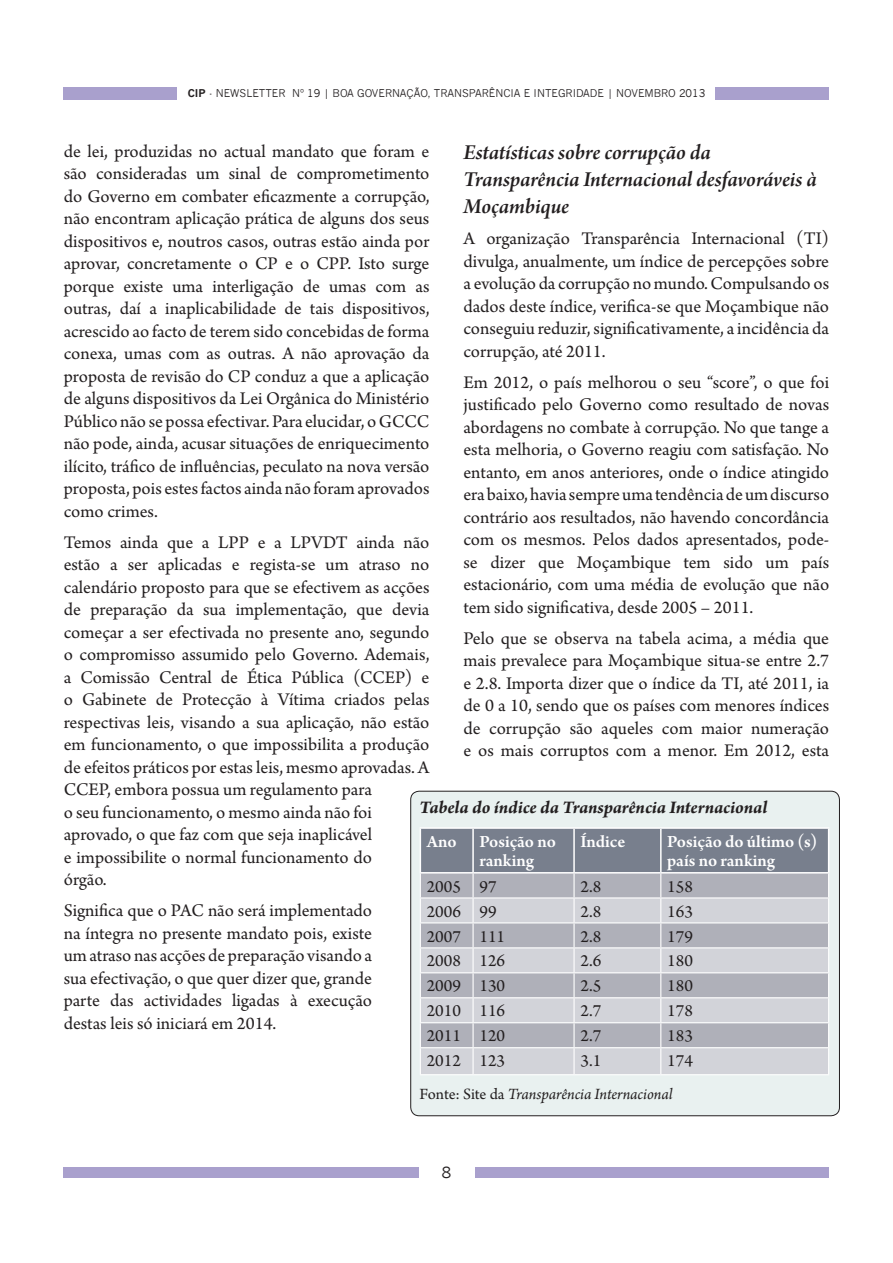
<style>
.page{position:relative;width:893px;height:1263px;background:#fff}
.page>*{position:absolute;margin:0;border:0;box-sizing:border-box;transform-origin:0 0}
.Entretitulo{font:22.5px/27px "Arno Pro Smbd Italic Subhead";letter-spacing:-.005em;color:#231f20}
.Corpo{font:18.75px/22.5px "Arno Pro";color:#231f20;text-align:justify}
.Corpo-2{font:italic 700 18.75px "Arno Pro";letter-spacing:-.005em;color:#231f20}
.No_Spacing{font:18px "Arno Pro";color:#231f20}
.table_header{font:600 18px/19.8px "Arno Pro";color:#fff}
.Corpo-3{font:italic 16.5px "Arno Pro";letter-spacing:-.005em;color:#231f20}
.t1{font:15px "News Gothic";color:#231f20}
.t2{font:10.5px "News Gothic";color:#231f20}
.s1{font-weight:700}
.s2{font-style:normal}
</style>
<div class="page">
<div style="left:64px;top:87px;width:765px;height:13px;background:#a9a0cd"></div>
<div style="left:64px;top:1167px;width:765px;height:11px;background:#a9a0cd"></div>
<div style="left:178px;top:81px;width:537px;height:25px;background:#fff"></div>
<div style="left:419px;top:1159px;width:55px;height:27px;background:#fff"></div>
<div style="left:411px;top:791px;width:428px;height:325px;background:#e9f1f0;border-radius:9px"></div>
<hr style="left:420px;top:827px;width:53px;height:2px;background:#fff">
<hr style="left:473px;top:827px;width:101px;height:2px;background:#fff">
<hr style="left:574px;top:827px;width:87px;height:2px;background:#fff">
<hr style="left:661px;top:827px;width:168px;height:2px;background:#fff">
<svg style="left:420px;top:828px;width:409px;height:246px;background:#b7b9c1"></svg>
<hr style="left:420px;top:1074px;width:53px;height:1px;background:#fff">
<hr style="left:473px;top:1074px;width:101px;height:1px;background:#fff">
<hr style="left:574px;top:1074px;width:87px;height:1px;background:#fff">
<hr style="left:661px;top:1074px;width:168px;height:1px;background:#fff">
<div style="left:410px;top:791px;width:430px;height:325px;border:1px solid #231f20;border-radius:9px"></div>
<p class="t2" style="left:188px;top:87px;width:519px"><span class="s1">CIP</span> - NEWSLETTER Nº 19 | BOA GOVERNAÇÃO, TRANSPARÊNCIA E INTEGRIDADE | NOVEMBRO 2013</p>
<p class="Corpo" style="left:64px;top:141px;width:367px">de lei, produzidas no actual mandato que foram e são consideradas um sinal de comprometimento do Governo em combater eficazmente a corrupção, não encontram aplicação prática de alguns dos seus dispositivos e, noutros casos, outras estão ainda por aprovar, concretamente o CP e o CPP. Isto surge porque existe uma interligação de umas com as outras, daí a inaplicabilidade de tais dispositivos, acrescido ao facto de terem sido concebidas de forma conexa, umas com as outras. A não aprovação da proposta de revisão do CP conduz a que a aplicação de alguns dispositivos da Lei Orgânica do Ministério Público não se possa efectivar. Para elucidar, o GCCC não pode, ainda, acusar situações de enriquecimento ilícito, tráfico de influências, peculato na nova versão proposta, pois estes factos ainda não foram aprovados como crimes.</p>
<p class="Corpo" style="left:64px;top:532px;width:367px;text-align:left">Temos ainda que a LPP e a LPVDT ainda não estão a ser aplicadas e regista-se um atraso no calendário proposto para que se efectivem as acções de preparação da sua implementação, que devia começar a ser efectivada no presente ano, segundo o compromisso assumido pelo Governo. Ademais, a Comissão Central de Ética Pública (CCEP) e o Gabinete de Protecção à Vítima criados pelas respectivas leis, visando a sua aplicação, não estão em funcionamento, o que impossibilita a produção de efeitos práticos por estas leis, mesmo aprovadas. A CCEP, embora possua um regulamento para<br>o seu funcionamento, o mesmo ainda não foi aprovado, o que faz com que seja inaplicável<br>e impossibilite o normal funcionamento do<br>órgão.</p>
<p class="Corpo" style="left:64px;top:900px;width:310px">Significa que o PAC não será implementado na íntegra no presente mandato pois, existe um atraso nas acções de preparação visando a sua efectivação, o que quer dizer que, grande parte das actividades ligadas à execução destas leis só iniciará em 2014.</p>
<p class="Entretitulo" style="left:463px;top:140px;width:355px">Estatísticas sobre corrupção da<br>Transparência Internacional desfavoráveis à<br>Moçambique</p>
<p class="Corpo" style="left:463px;top:228px;width:367px">A organização Transparência Internacional (TI) divulga, anualmente, um índice de percepções sobre a evolução da corrupção no mundo. Compulsando os dados deste índice, verifica-se que Moçambique não conseguiu reduzir, significativamente, a incidência da corrupção, até 2011.</p>
<p class="Corpo" style="left:463px;top:372px;width:367px">Em 2012, o país melhorou o seu “score”, o que foi justificado pelo Governo como resultado de novas abordagens no combate à corrupção. No que tange a esta melhoria, o Governo reagiu com satisfação. No entanto, em anos anteriores, onde o índice atingido era baixo, havia sempre uma tendência de um discurso contrário aos resultados, não havendo concordância com os mesmos. Pelos dados apresentados, pode&shy;se dizer que Moçambique tem sido um país estacionário, com uma média de evolução que não tem sido significativa, desde 2005 – 2011.</p>
<p class="Corpo" style="left:463px;top:628px;width:367px">Pelo que se observa na tabela acima, a média que mais prevalece para Moçambique situa-se entre 2.7 e 2.8. Importa dizer que o índice da TI, até 2011, ia de 0 a 10, sendo que os países com menores índices de corrupção são aqueles com maior numeração e os mais corruptos com a menor. Em 2012, esta</p>
<p class="Corpo-2" style="left:420px;top:796px;width:349px">Tabela do índice da Transparência Internacional</p>
<p class="table_header" style="left:427px;top:832px;width:31px">Ano</p>
<p class="table_header" style="left:479px;top:832px;width:78px">Posição no ranking</p>
<p class="table_header" style="left:580px;top:832px;width:46px">Índice</p>
<p class="table_header" style="left:667px;top:832px;width:152px">Posição do último (s) país no ranking</p>
<p class="No_Spacing" style="left:427px;top:876px;width:36px">2005</p>
<p class="No_Spacing" style="left:479px;top:876px;width:19px">97</p>
<p class="No_Spacing" style="left:580px;top:876px;width:22px">2.8</p>
<p class="No_Spacing" style="left:667px;top:876px;width:27px">158</p>
<p class="No_Spacing" style="left:427px;top:901px;width:36px">2006</p>
<p class="No_Spacing" style="left:479px;top:901px;width:19px">99</p>
<p class="No_Spacing" style="left:580px;top:901px;width:22px">2.8</p>
<p class="No_Spacing" style="left:667px;top:901px;width:27px">163</p>
<p class="No_Spacing" style="left:427px;top:926px;width:36px">2007</p>
<p class="No_Spacing" style="left:479px;top:926px;width:27px">111</p>
<p class="No_Spacing" style="left:580px;top:926px;width:22px">2.8</p>
<p class="No_Spacing" style="left:667px;top:926px;width:27px">179</p>
<p class="No_Spacing" style="left:427px;top:951px;width:36px">2008</p>
<p class="No_Spacing" style="left:479px;top:951px;width:27px">126</p>
<p class="No_Spacing" style="left:580px;top:951px;width:22px">2.6</p>
<p class="No_Spacing" style="left:667px;top:951px;width:27px">180</p>
<p class="No_Spacing" style="left:427px;top:976px;width:36px">2009</p>
<p class="No_Spacing" style="left:479px;top:976px;width:27px">130</p>
<p class="No_Spacing" style="left:580px;top:976px;width:22px">2.5</p>
<p class="No_Spacing" style="left:667px;top:976px;width:27px">180</p>
<p class="No_Spacing" style="left:427px;top:1001px;width:36px">2010</p>
<p class="No_Spacing" style="left:479px;top:1001px;width:27px">116</p>
<p class="No_Spacing" style="left:580px;top:1001px;width:22px">2.7</p>
<p class="No_Spacing" style="left:667px;top:1001px;width:27px">178</p>
<p class="No_Spacing" style="left:427px;top:1026px;width:36px">2011</p>
<p class="No_Spacing" style="left:479px;top:1026px;width:27px">120</p>
<p class="No_Spacing" style="left:580px;top:1026px;width:22px">2.7</p>
<p class="No_Spacing" style="left:667px;top:1026px;width:27px">183</p>
<p class="No_Spacing" style="left:427px;top:1051px;width:36px">2012</p>
<p class="No_Spacing" style="left:479px;top:1051px;width:27px">123</p>
<p class="No_Spacing" style="left:580px;top:1051px;width:22px">3.1</p>
<p class="No_Spacing" style="left:667px;top:1051px;width:27px">174</p>
<p class="Corpo-3" style="left:420px;top:1085px;width:254px"><span class="s2">Fonte: Site da</span> Transparência Internacional</p>
<p class="t1" style="left:442px;top:1164px;width:11px">8</p>
</div>
